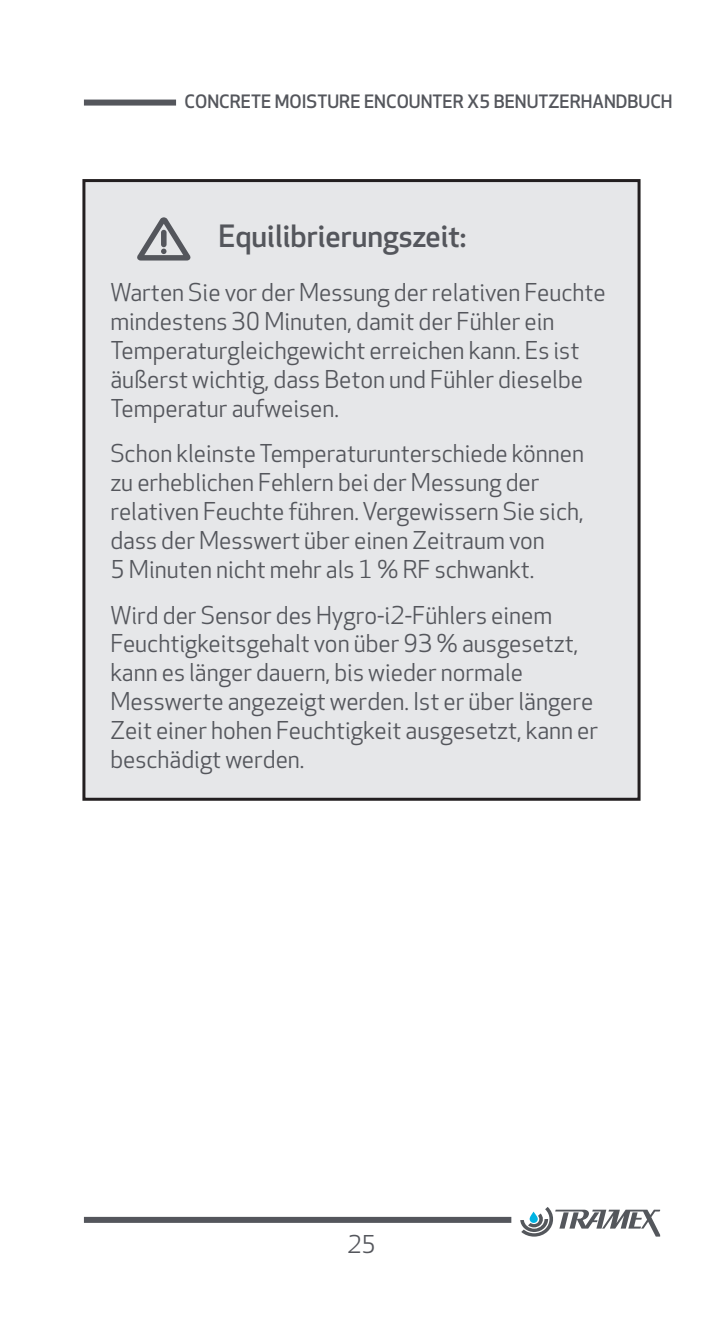
<style>
.page{position:relative;width:723px;height:1319px;background:#fff}
.page>*{position:absolute;margin:0;border:0;box-sizing:border-box;transform-origin:0 0}
.BODY_TEXT{font:500 30px "Apex New";color:#54565c}
.BODY_TEXT-2{font:24px/28.8px "Apex New";color:#54565c}
.t1{font:500 18px "Apex New";color:#54565c}
</style>
<div class="page">
<div style="left:84px;top:1216px;width:427px;height:6px;background:#54565c"></div>
<div style="left:84px;top:99px;width:92px;height:6px;background:#54565c"></div>
<svg style="left:520px;top:1207px;width:140px;height:29px"></svg>
<div style="left:84px;top:180px;width:555px;height:619px;background:#e6e7e9"></div>
<div style="left:82px;top:179px;width:558px;height:621px;border:3px solid #231f20"></div>
<svg style="left:137px;top:217px;width:54px;height:43px"></svg>
<p class="t1" style="left:185px;top:91px;width:489px">CONCRETE MOISTURE ENCOUNTER X5 BENUTZERHANDBUCH</p>
<p class="BODY_TEXT" style="left:218px;top:219px;width:249px">Equilibrierungszeit:</p>
<p class="BODY_TEXT-2" style="left:110px;top:279px;width:497px">Warten Sie vor der Messung der relativen Feuchte mindestens 30 Minuten, damit der Fühler ein Temperaturgleichgewicht erreichen kann. Es ist äußerst wichtig, dass Beton und Fühler dieselbe Temperatur aufweisen.</p>
<p class="BODY_TEXT-2" style="left:110px;top:440px;width:475px">Schon kleinste Temperaturunterschiede können zu erheblichen Fehlern bei der Messung der relativen Feuchte führen. Vergewissern Sie sich, dass der Messwert über einen Zeitraum von<br>5 Minuten nicht mehr als 1 % RF schwankt.</p>
<p class="BODY_TEXT-2" style="left:110px;top:601px;width:489px">Wird der Sensor des Hygro-i2-Fühlers einem Feuchtigkeitsgehalt von über 93 % ausgesetzt, kann es länger dauern, bis wieder normale Messwerte angezeigt werden. Ist er über längere Zeit einer hohen Feuchtigkeit ausgesetzt, kann er beschädigt werden.</p>
<p class="BODY_TEXT-2" style="left:347px;top:1230px;width:30px">25</p>
</div>
